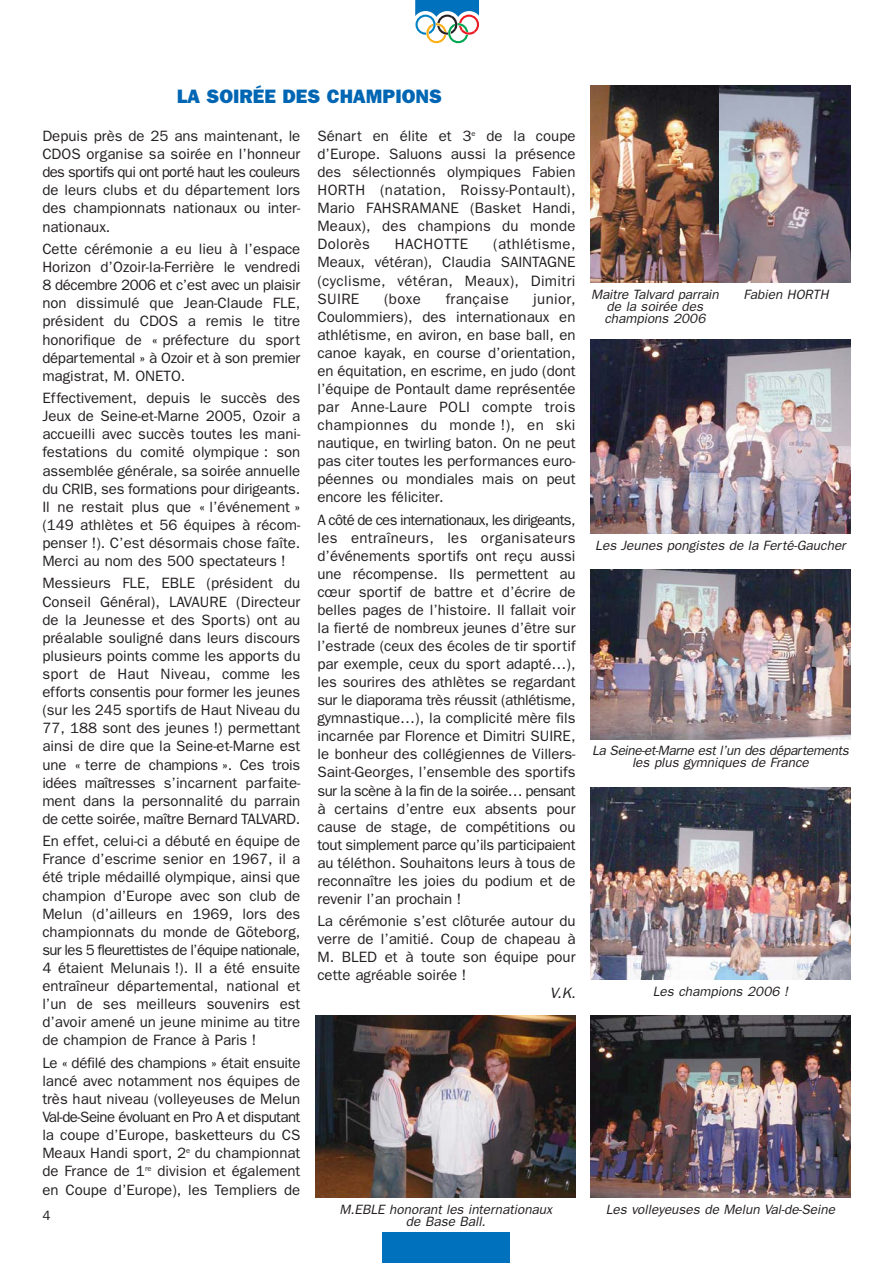
<style>
.page{position:relative;width:893px;height:1263px;background:#fff}
.page>*{position:absolute;margin:0;border:0;box-sizing:border-box;transform-origin:0 0}
.t1{font:800 19.5px "Franklin Gothic";color:#0066b3}
.t2{font:15px/18.1px "Franklin Gothic";color:#231f20;text-align:justify}
.t3{font:15px "Franklin Gothic";letter-spacing:.025em;color:#231f20}
.t4{font:italic 15px "Franklin Gothic";color:#231f20}
.t5{font:italic 13.5px/12px "Franklin Gothic";color:#231f20;text-align:center}
.t6{font:13.5px "Franklin Gothic";color:#231f20}
</style>
<div class="page">
<svg style="left:415px;top:0;width:64px;height:44px"></svg>
<div style="left:382px;top:1233px;width:128px;height:30px;background:#0071bc"></div>
<img style="left:590px;top:86px;width:260px;height:197px">
<img style="left:590px;top:340px;width:260px;height:194px">
<img style="left:590px;top:569px;width:260px;height:170px">
<img style="left:590px;top:787px;width:260px;height:193px">
<img style="left:315px;top:1015px;width:260px;height:182px">
<img style="left:590px;top:1015px;width:260px;height:182px">
<h1 class="t1" style="left:177px;top:90px;width:266px">LA SOIRÉE DES CHAMPIONS</h1>
<p class="t2" style="left:42px;top:128px;width:259px">Depuis près de 25 ans maintenant, le CDOS organise sa soirée en l’honneur des sportifs qui ont porté haut les couleurs de leurs clubs et du département lors des championnats nationaux ou inter&shy;nationaux.</p>
<p class="t2" style="left:42px;top:241px;width:259px">Cette cérémonie a eu lieu à l’espace Horizon d’Ozoir-la-Ferrière le vendredi 8 décembre 2006 et c’est avec un plaisir non dissimulé que Jean-Claude FLE, président du CDOS a remis le titre honorifique de « préfecture du sport départemental » à Ozoir et à son premier magistrat, M. ONETO.</p>
<p class="t2" style="left:42px;top:390px;width:259px">Effectivement, depuis le succès des Jeux de Seine-et-Marne 2005, Ozoir a accueilli avec succès toutes les mani&shy;festations du comité olympique : son assemblée générale, sa soirée annuelle du CRIB, ses formations pour dirigeants.<br>Il ne restait plus que « l’événement » (149 athlètes et 56 équipes à récom&shy;penser !). C’est désormais chose faîte.<br>Merci au nom des 500 spectateurs !</p>
<p class="t2" style="left:42px;top:576px;width:259px">Messieurs FLE, EBLE (président du Conseil Général), LAVAURE (Directeur de la Jeunesse et des Sports) ont au préalable souligné dans leurs discours plusieurs points comme les apports du sport de Haut Niveau, comme les efforts consentis pour former les jeunes (sur les 245 sportifs de Haut Niveau du 77, 188 sont des jeunes !) permettant ainsi de dire que la Seine-et-Marne est une « terre de champions ». Ces trois idées maîtresses s’incarnent parfaite&shy;ment dans la personnalité du parrain de cette soirée, maître Bernard TALVARD.</p>
<p class="t2" style="left:42px;top:833px;width:259px">En effet, celui-ci a débuté en équipe de France d’escrime senior en 1967, il a été triple médaillé olympique, ainsi que champion d’Europe avec son club de Melun (d’ailleurs en 1969, lors des championnats du monde de Göteborg, sur les 5 fleurettistes de l’équipe nationale, 4 étaient Melunais !). Il a été ensuite entraîneur départemental, national et l’un de ses meilleurs souvenirs est d’avoir amené un jeune minime au titre de champion de France à Paris !</p>
<p class="t2" style="left:42px;top:1055px;width:259px">Le « défilé des champions » était ensuite lancé avec notamment nos équipes de très haut niveau (volleyeuses de Melun Val-de-Seine évoluant en Pro A et disputant la coupe d’Europe, basketteurs du CS Meaux Handi sport, 2<sup>e</sup> du championnat de France de 1<sup>re</sup> division et également en Coupe d’Europe), les Templiers de</p>
<p class="t2" style="left:317px;top:128px;width:259px">Sénart en élite et 3<sup>e</sup> de la coupe d’Europe. Saluons aussi la présence des sélectionnés olympiques Fabien HORTH (natation, Roissy-Pontault), Mario FAHSRAMANE (Basket Handi, Meaux), des champions du monde Dolorès</p>
<p class="t2" style="left:317px;top:237px;width:259px;text-indent:176px">(athlétisme, Meaux, vétéran), Claudia SAINTAGNE (cyclisme, vétéran, Meaux), Dimitri SUIRE</p>
<p class="t3" style="left:395px;top:239px;width:75px">HACHOTTE</p>
<p class="t2" style="left:384px;top:291px;width:38px">(boxe</p>
<p class="t3" style="left:445px;top:293px;width:65px">française</p>
<p class="t2" style="left:317px;top:291px;width:259px;text-indent:216px">junior, Coulommiers), des internationaux en athlétisme, en aviron, en base ball, en canoe kayak, en course d’orientation, en équitation, en escrime, en judo (dont l’équipe de Pontault dame représentée par Anne-Laure POLI compte trois championnes du monde !), en ski nautique, en twirling baton. On ne peut pas citer toutes les performances euro&shy;péennes ou mondiales mais on peut encore les féliciter.</p>
<p class="t2" style="left:317px;top:512px;width:259px">A côté de ces internationaux, les dirigeants, les entraîneurs, les organisateurs d’événements sportifs ont reçu aussi une récompense. Ils permettent au cœur sportif de battre et d’écrire de belles pages de l’histoire. Il fallait voir la fierté de nombreux jeunes d’être sur l’estrade (ceux des écoles de tir sportif par exemple, ceux du sport adapté…), les sourires des athlètes se regardant sur le diaporama très réussit (athlétisme, gymnastique…), la complicité mère fils incarnée par Florence et Dimitri SUIRE, le bonheur des collégiennes de Villers-Saint-Georges, l’ensemble des sportifs sur la scène à la fin de la soirée… pensant à certains d’entre eux absents pour cause de stage, de compétitions ou tout simplement parce qu’ils participaient au téléthon. Souhaitons leurs à tous de reconnaître les joies du podium et de revenir l’an prochain !</p>
<p class="t2" style="left:317px;top:913px;width:259px">La cérémonie s’est clôturée autour du verre de l’amitié. Coup de chapeau à M. BLED et à toute son équipe pour cette agréable soirée !</p>
<p class="t4" style="left:550px;top:987px;width:30px">V.K.</p>
<p class="t5" style="left:591px;top:290px;width:131px">Maitre Talvard parrain de la soirée des champions 2006</p>
<p class="t5" style="left:743px;top:290px;width:89px">Fabien HORTH</p>
<p class="t5" style="left:595px;top:541px;width:254px">Les Jeunes pongistes de la Ferté-Gaucher</p>
<p class="t5" style="left:592px;top:746px;width:260px">La Seine-et-Marne est l’un des départements les plus gymniques de France</p>
<p class="t5" style="left:653px;top:986px;width:139px">Les champions 2006 !</p>
<p class="t6" style="left:42px;top:1210px;width:10px">4</p>
<p class="t5" style="left:339px;top:1204px;width:216px">M.EBLE honorant les internationaux</p>
<p class="t5" style="left:606px;top:1204px;width:233px">Les volleyeuses de Melun Val-de-Seine</p>
<p class="t5" style="left:406px;top:1216px;width:83px">de Base Ball.</p>
</div>
